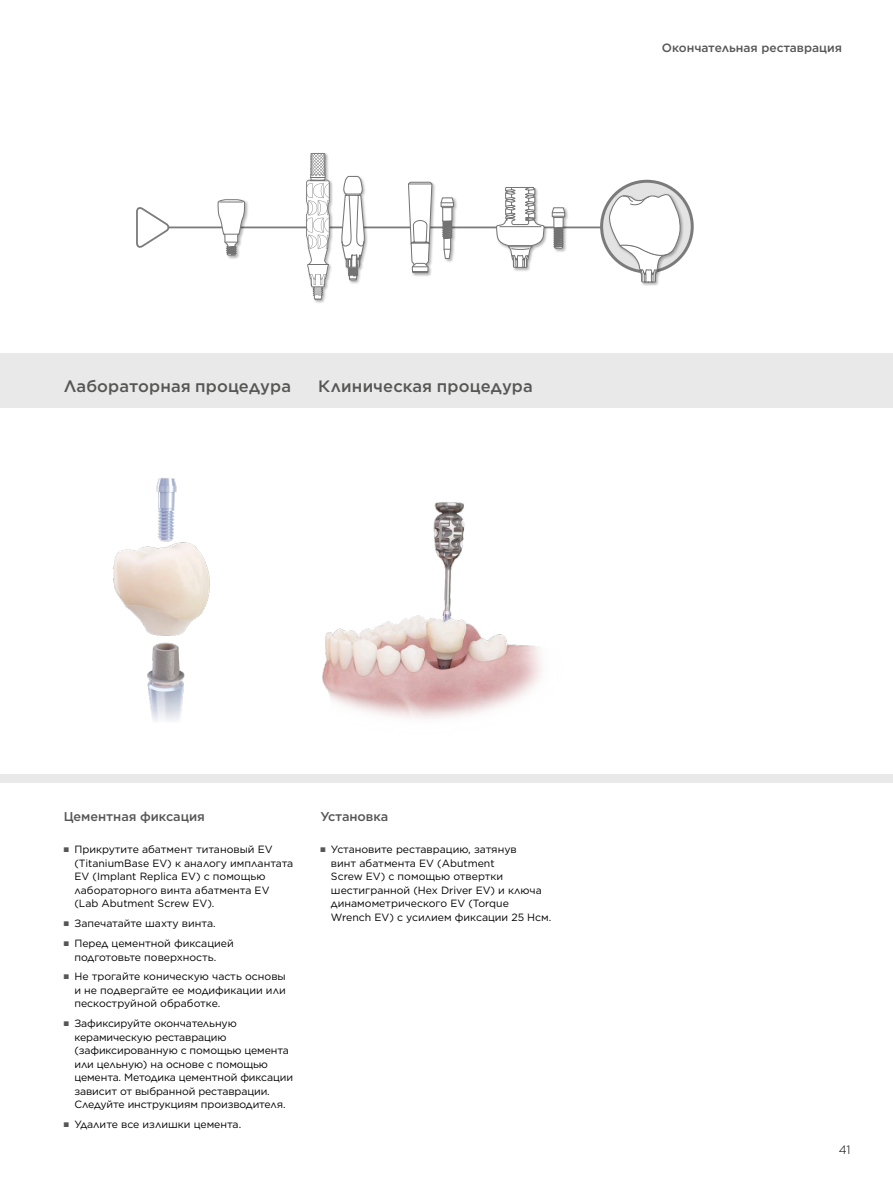
<style>
.page{position:relative;width:893px;height:1191px;background:#fff}
.page>*{position:absolute;margin:0;border:0;box-sizing:border-box;transform-origin:0 0}
.t1{font:500 16.5px "Gotham";letter-spacing:.005em;color:#565655}
.t2{font:500 12.75px "Gotham";letter-spacing:-.005em;color:#565655}
.t3{font:500 12px "Gotham";color:#565655}
.t4{font:300 12px "Gotham";color:#000}
.t5{font:10.5px/13.5px "Gotham";color:#000}
.s1{color:#565655}
</style>
<div class="page">
<div style="left:0;top:353px;width:893px;height:429px;background:#e9e9e9"></div>
<div style="left:0;top:408px;width:893px;height:366px;background:#fff"></div>
<hr style="left:158px;top:226px;width:469px;height:2px;background:#7b7b7b">
<svg style="left:602px;top:181px;width:90px;height:91px"></svg>
<div style="left:600px;top:180px;width:94px;height:93px;border:3px solid #7b7b7b;border-radius:50%"></div>
<div style="left:305px;top:152px;width:29px;height:152px;background:#000;opacity:.3"></div>
<svg style="left:306px;top:153px;width:24px;height:147px"></svg>
<svg style="left:136px;top:207px;width:36px;height:41px"></svg>
<div style="left:217px;top:198px;width:32px;height:61px;background:#000;opacity:.3"></div>
<svg style="left:218px;top:199px;width:27px;height:56px"></svg>
<div style="left:408px;top:181px;width:28px;height:96px;background:#000;opacity:.3"></div>
<svg style="left:408px;top:182px;width:24px;height:91px"></svg>
<div style="left:551px;top:206px;width:18px;height:47px;background:#000;opacity:.3"></div>
<svg style="left:552px;top:207px;width:13px;height:42px"></svg>
<div style="left:496px;top:186px;width:52px;height:86px;background:#000;opacity:.3"></div>
<svg style="left:496px;top:187px;width:48px;height:81px"></svg>
<div style="left:341px;top:175px;width:28px;height:109px;background:#000;opacity:.3"></div>
<svg style="left:341px;top:176px;width:24px;height:104px"></svg>
<div style="left:440px;top:197px;width:18px;height:66px;background:#000;opacity:.3"></div>
<svg style="left:441px;top:197px;width:13px;height:62px"></svg>
<div style="left:608px;top:193px;width:76px;height:93px;background:#000;opacity:.3"></div>
<svg style="left:609px;top:194px;width:71px;height:88px"></svg>
<img style="left:113px;top:478px;width:97px;height:243px">
<img style="left:322px;top:502px;width:220px;height:217px">
<h1 class="t1" style="left:64px;top:375px;width:229px">Лабораторная процедура</h1>
<h1 class="t1" style="left:318px;top:375px;width:216px">Клиническая процедура</h1>
<p class="t3" style="left:662px;top:40px;width:182px">Окончательная реставрация</p>
<p class="t2" style="left:64px;top:807px;width:143px">Цементная фиксация</p>
<p class="t5" style="left:74px;top:842px;width:220px;text-indent:-11px"><span class="s1">■</span> Прикрутите абатмент титановый EV (TitaniumBase EV) к аналогу имплантата EV (Implant Replica EV) с помощью лабораторного винта абатмента EV (Lab Abutment Screw EV).</p>
<p class="t5" style="left:64px;top:916px;width:153px"><span class="s1">■</span> Запечатайте шахту винта.</p>
<p class="t5" style="left:74px;top:936px;width:161px;text-indent:-11px"><span class="s1">■</span> Перед цементной фиксацией подготовьте поверхность.</p>
<p class="t5" style="left:74px;top:969px;width:213px;text-align:justify;text-indent:-11px"><span class="s1">■</span> Не трогайте коническую часть основы и не подвергайте ее модификации или пескоструйной обработке.</p>
<p class="t5" style="left:74px;top:1016px;width:220px;text-indent:-11px"><span class="s1">■</span> Зафиксируйте окончательную керамическую реставрацию (зафиксированную с помощью цемента или цельную) на основе с помощью цемента. Методика цементной фиксации зависит от выбранной реставрации.<br>Следуйте инструкциям производителя.</p>
<p class="t5" style="left:64px;top:1117px;width:179px"><span class="s1">■</span> Удалите все излишки цемента.</p>
<p class="t2" style="left:320px;top:807px;width:69px">Установка</p>
<p class="t5" style="left:331px;top:842px;width:222px;text-indent:-11px"><span class="s1">■</span> Установите реставрацию, затянув<br>винт абатмента EV (Abutment<br>Screw EV) с помощью отвертки шестигранной (Hex Driver EV) и ключа динамометрического EV (Torque<br>Wrench EV) с усилием фиксации 25 Нсм.</p>
<p class="t4" style="left:839px;top:1142px;width:13px">41</p>
</div>
